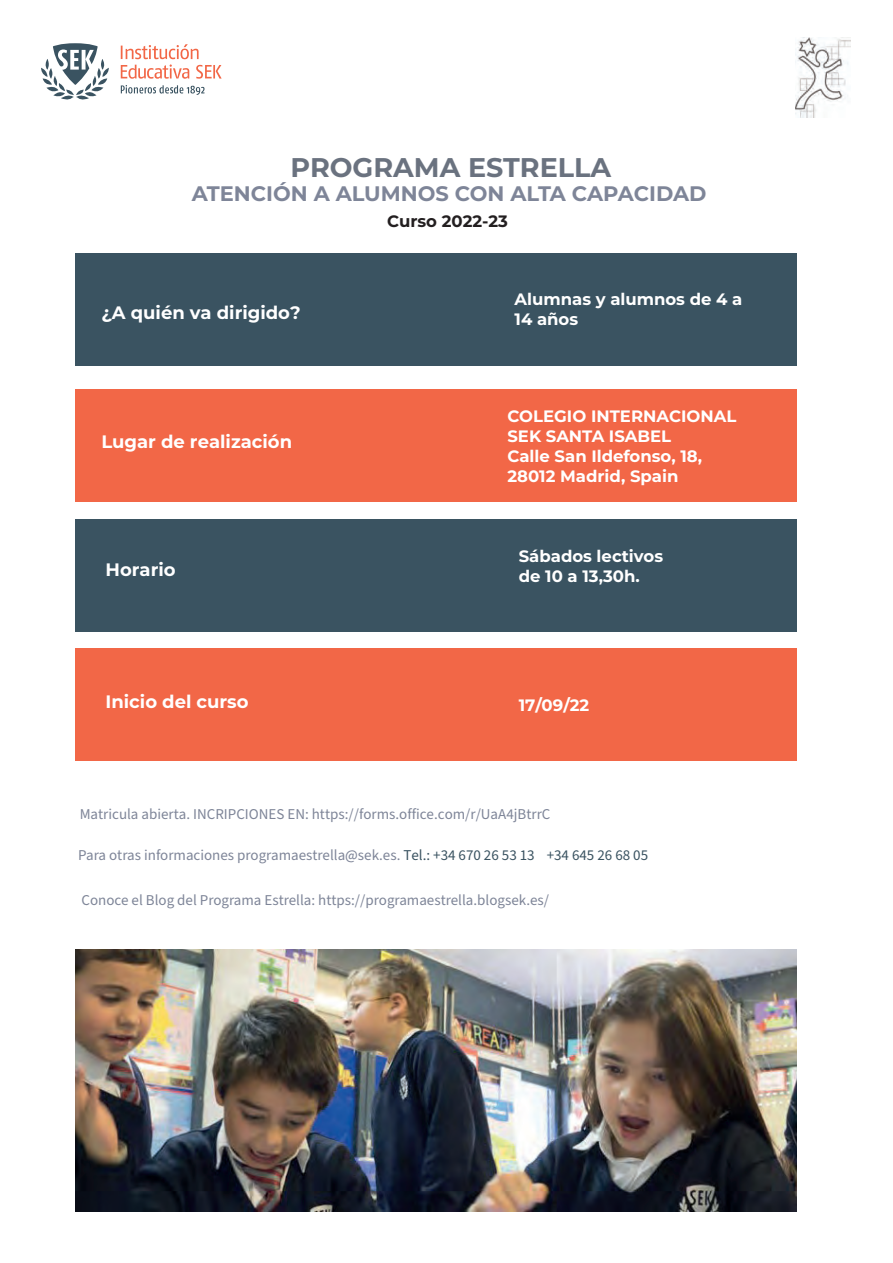
<style>
.page{position:relative;width:893px;height:1263px;background:#fff}
.page>*{position:absolute;margin:0;border:0;box-sizing:border-box;transform-origin:0 0}
.t1{font:700 27px "Montserrat";color:#6a727f}
.t2{font:700 21px "Montserrat";color:#7e8598}
.t3{font:700 18px "Montserrat";color:#fff}
.t4{font:700 16.5px/19.8px "Montserrat";color:#fff}
.t5{font:700 16.5px "Montserrat";color:#231f20}
.t6{font:15px "Source Sans Pro";color:#7e8598}
.s1{color:#3a5361}
</style>
<div class="page">
<img style="left:795px;top:38px;width:55px;height:80px">
<svg style="left:41px;top:43px;width:68px;height:57px"></svg>
<svg style="left:121px;top:44px;width:101px;height:35px"></svg>
<svg style="left:121px;top:85px;width:84px;height:10px"></svg>
<img style="left:75px;top:949px;width:722px;height:263px">
<div style="left:75px;top:254px;width:722px;height:112px;background:#3a5361"></div>
<div style="left:75px;top:389px;width:722px;height:113px;background:#f26747"></div>
<div style="left:75px;top:519px;width:722px;height:112px;background:#3a5361"></div>
<div style="left:75px;top:648px;width:722px;height:113px;background:#f26747"></div>
<h1 class="t1" style="left:290px;top:148px;width:322px">PROGRAMA ESTRELLA</h1>
<h2 class="t2" style="left:192px;top:179px;width:516px">ATENCIÓN A ALUMNOS CON ALTA CAPACIDAD</h2>
<p class="t5" style="left:387px;top:209px;width:122px">Curso 2022-23</p>
<p class="t3" style="left:101px;top:299px;width:201px">¿A quién va dirigido?</p>
<p class="t3" style="left:101px;top:429px;width:192px">Lugar de realización</p>
<p class="t3" style="left:106px;top:556px;width:72px">Horario</p>
<p class="t3" style="left:106px;top:688px;width:144px">Inicio del curso</p>
<p class="t4" style="left:514px;top:289px;width:229px">Alumnas y alumnos de 4 a<br>14 años</p>
<p class="t4" style="left:507px;top:405px;width:231px">COLEGIO INTERNACIONAL<br>SEK SANTA ISABEL<br>Calle San Ildefonso, 18,<br>28012 Madrid, Spain</p>
<p class="t4" style="left:519px;top:546px;width:146px">Sábados lectivos de 10 a 13,30h.</p>
<p class="t4" style="left:519px;top:695px;width:72px">17/09/22</p>
<p class="t6" style="left:80px;top:804px;width:472px">Matricula abierta. INCRIPCIONES EN: https://forms.office.com/r/UaA4jBtrrC</p>
<p class="t6" style="left:78px;top:845px;width:571px">Para otras informaciones programaestrella@sek.es. <span class="s1">Tel.: +34 670 26 53 13 +34 645 26 68 05</span></p>
<p class="t6" style="left:82px;top:890px;width:469px">Conoce el Blog del Programa Estrella: https://programaestrella.blogsek.es/</p>
</div>
